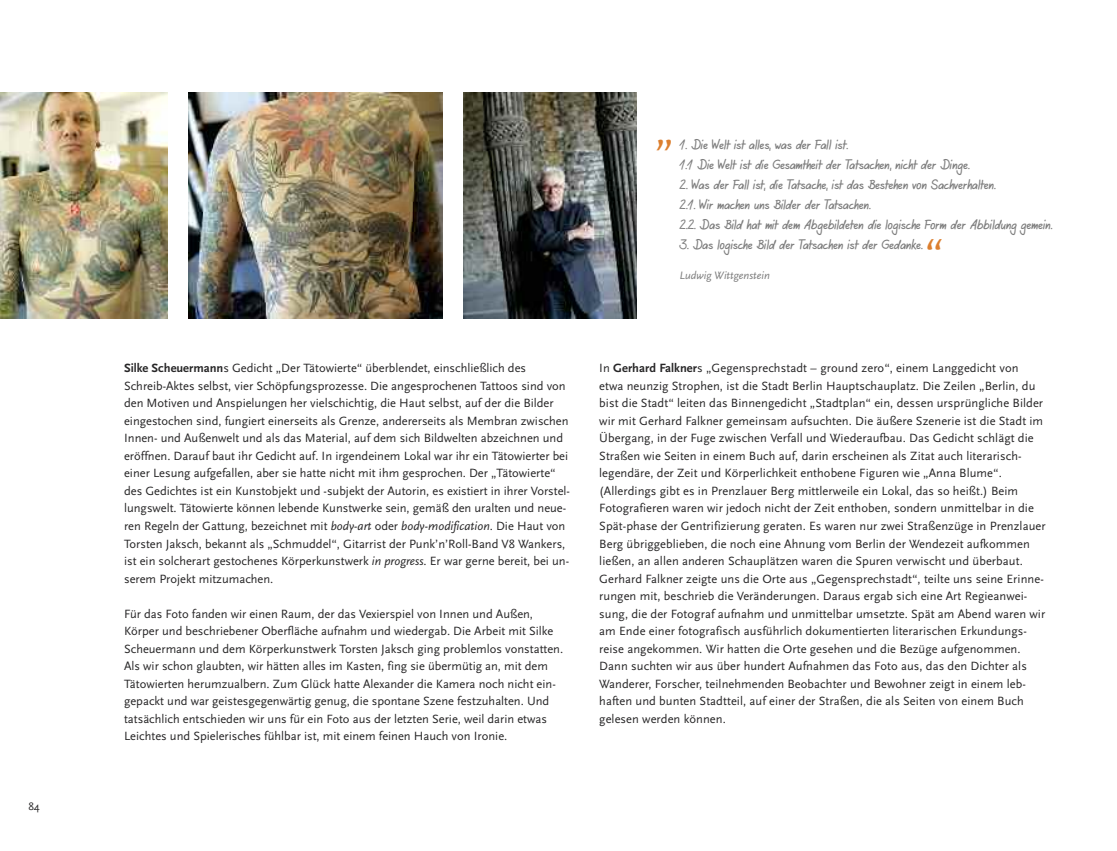
<style>
.page{position:relative;width:1117px;height:851px;background:#fff}
.page>*{position:absolute;margin:0;border:0;box-sizing:border-box;transform-origin:0 0}
.t1{font:italic 43.75px "Scala Sans";color:#dc7f2f}
.t2{font:12.5px/17.5px "Scala Sans";color:#272627}
.t3{font:11.88px/20px "Agilo Handwriting";color:#7d7d7d}
.t4{font:italic 11.25px "Scala Sans";color:#7d7d7d}
.t5{font:11.25px "Scala Sans";color:#272627}
.s1{font-weight:700}
.s2{font-style:italic}
</style>
<div class="page">
<img style="left:0;top:92px;width:167px;height:226px">
<img style="left:189px;top:92px;width:253px;height:226px">
<img style="left:463px;top:92px;width:173px;height:226px">
<p class="t5" style="left:28px;top:799px;width:13px">84</p>
<h1 class="t1" style="left:656px;top:103px;width:21px">„</h1>
<p class="t3" style="left:679px;top:135px;width:292px">1. Die Welt ist alles, was der Fall ist.<br>1.1 Die Welt ist die Gesamtheit der Tatsachen, nicht der Dinge.</p>
<p class="t3" style="left:679px;top:175px;width:374px">2. Was der Fall ist, die Tatsache, ist das Bestehen von Sachverhalten.<br>2.1. Wir machen uns Bilder der Tatsachen.<br>2.2. Das Bild hat mit dem Abgebildeten die logische Form der Abbildung gemein.</p>
<p class="t3" style="left:679px;top:235px;width:245px">3. Das logische Bild der Tatsachen ist der Gedanke.</p>
<p class="t4" style="left:679px;top:269px;width:92px">Ludwig Wittgenstein</p>
<h1 class="t1" style="left:922px;top:227px;width:21px">“</h1>
<p class="t2" style="left:124px;top:359px;width:447px"><span class="s1">Silke Scheuermann</span>s Gedicht „Der Tätowierte“ überblendet, einschließlich des Schreib-Aktes selbst, vier Schöpfungsprozesse. Die angesprochenen Tattoos sind von den Motiven und Anspielungen her vielschichtig, die Haut selbst, auf der die Bilder eingestochen sind, fungiert einerseits als Grenze, andererseits als Membran zwischen Innen- und Außenwelt und als das Material, auf dem sich Bildwelten abzeichnen und eröffnen. Darauf baut ihr Gedicht auf. In irgendeinem Lokal war ihr ein Tätowierter bei einer Lesung aufgefallen, aber sie hatte nicht mit ihm gesprochen. Der „Tätowierte“ des Gedichtes ist ein Kunstobjekt und -subjekt der Autorin, es existiert in ihrer Vorstel&shy;lungswelt. Tätowierte können lebende Kunstwerke sein, gemäß den uralten und neue&shy;ren Regeln der Gattung, bezeichnet mit <span class="s2">body-art</span> oder <span class="s2">body-modification</span>. Die Haut von Torsten Jaksch, bekannt als „Schmuddel“, Gitarrist der Punk’n’Roll-Band V8 Wankers, ist ein solcherart gestochenes Körperkunstwerk <span class="s2">in progress</span>. Er war gerne bereit, bei un&shy;serem Projekt mitzumachen.</p>
<p class="t2" style="left:124px;top:604px;width:440px">Für das Foto fanden wir einen Raum, der das Vexierspiel von Innen und Außen, Körper und beschriebener Oberfläche aufnahm und wiedergab. Die Arbeit mit Silke Scheuermann und dem Körperkunstwerk Torsten Jaksch ging problemlos vonstatten.<br>Als wir schon glaubten, wir hätten alles im Kasten, fing sie übermütig an, mit dem Tätowierten herumzualbern. Zum Glück hatte Alexander die Kamera noch nicht ein&shy;gepackt und war geistesgegenwärtig genug, die spontane Szene festzuhalten. Und tatsächlich entschieden wir uns für ein Foto aus der letzten Serie, weil darin etwas Leichtes und Spielerisches fühlbar ist, mit einem feinen Hauch von Ironie.</p>
<p class="t2" style="left:599px;top:359px;width:448px">In <span class="s1">Gerhard Falkner</span>s „Gegensprechstadt – ground zero“, einem Langgedicht von etwa neunzig Strophen, ist die Stadt Berlin Hauptschauplatz. Die Zeilen „Berlin, du bist die Stadt“ leiten das Binnengedicht „Stadtplan“ ein, dessen ursprüngliche Bilder wir mit Gerhard Falkner gemeinsam aufsuchten. Die äußere Szenerie ist die Stadt im Übergang, in der Fuge zwischen Verfall und Wiederaufbau. Das Gedicht schlägt die Straßen wie Seiten in einem Buch auf, darin erscheinen als Zitat auch literarisch&shy;legendäre, der Zeit und Körperlichkeit enthobene Figuren wie „Anna Blume“. (Allerdings gibt es in Prenzlauer Berg mittlerweile ein Lokal, das so heißt.) Beim Fotografieren waren wir jedoch nicht der Zeit enthoben, sondern unmittelbar in die Spät-phase der Gentrifizierung geraten. Es waren nur zwei Straßenzüge in Prenzlauer Berg übriggeblieben, die noch eine Ahnung vom Berlin der Wendezeit aufkommen ließen, an allen anderen Schauplätzen waren die Spuren verwischt und überbaut.<br>Gerhard Falkner zeigte uns die Orte aus „Gegensprechstadt“, teilte uns seine Erinne&shy;rungen mit, beschrieb die Veränderungen. Daraus ergab sich eine Art Regieanwei&shy;sung, die der Fotograf aufnahm und unmittelbar umsetzte. Spät am Abend waren wir am Ende einer fotografisch ausführlich dokumentierten literarischen Erkundungs&shy;reise angekommen. Wir hatten die Orte gesehen und die Bezüge aufgenommen.<br>Dann suchten wir aus über hundert Aufnahmen das Foto aus, das den Dichter als Wanderer, Forscher, teilnehmenden Beobachter und Bewohner zeigt in einem leb&shy;haften und bunten Stadtteil, auf einer der Straßen, die als Seiten von einem Buch gelesen werden können.</p>
</div>
